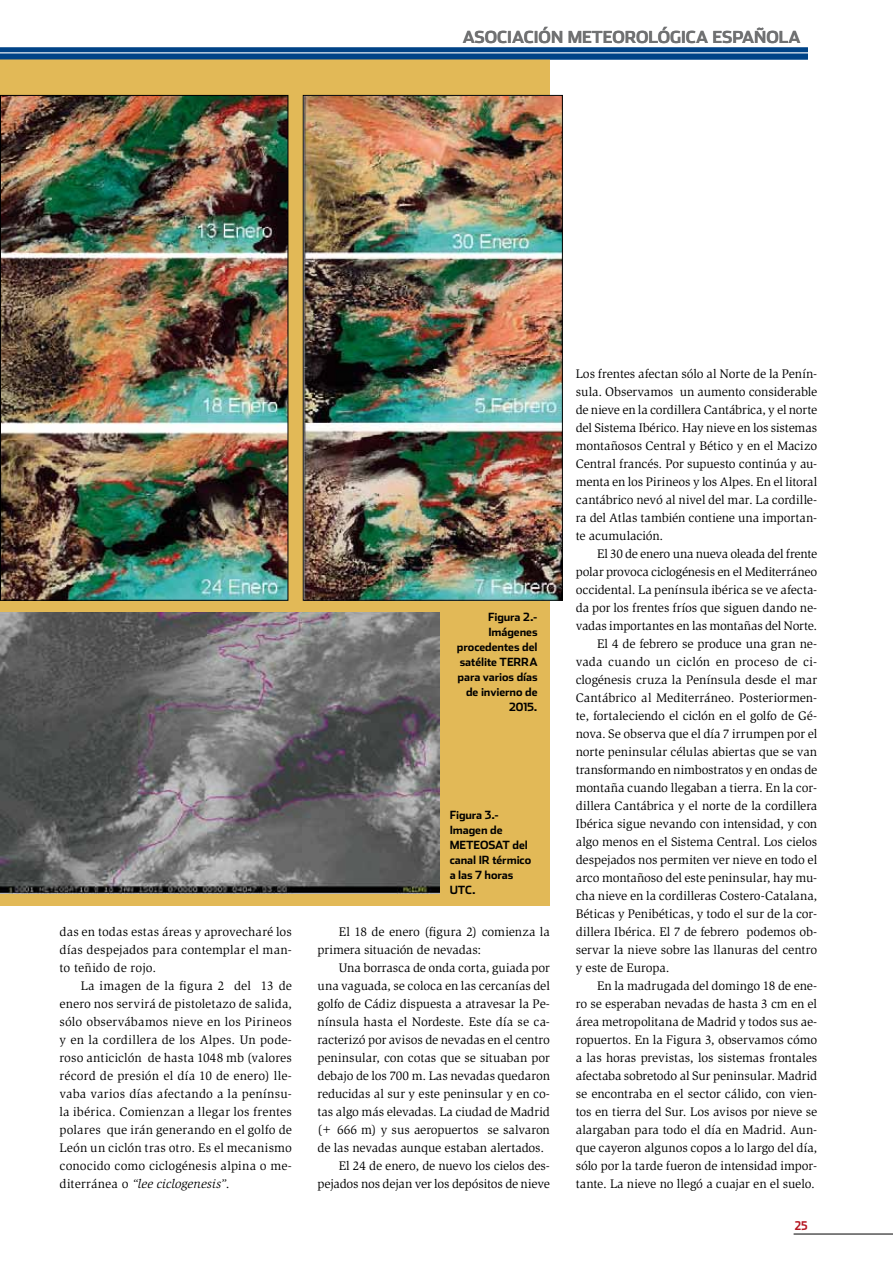
<style>
.page{position:relative;width:893px;height:1263px;background:#fff}
.page>*{position:absolute;margin:0;border:0;box-sizing:border-box;transform-origin:0 0}
.t1{font:700 16.5px "Stainless";color:#707172}
.t2{font:12.75px/18px "Slimbach Std";letter-spacing:-.005em;color:#000;text-align:justify}
.t3{font:12.75px "Slimbach Std";letter-spacing:.015em;color:#000}
.t4{font:700 12px "Stainless Cond";color:#b51621}
.t5{font:700 11.25px/15px "Stainless";letter-spacing:-.01em;color:#000}
.s1{font-style:italic}
</style>
<div class="page">
<hr style="left:794px;top:1234px;width:99px;height:1px;background:#000">
<div style="left:0;top:51px;width:550px;height:855px;background:#e2b957"></div>
<div style="left:0;top:47px;width:808px;height:12px;background:#004387"></div>
<hr style="left:0;top:52px;width:808px;height:1px;background:#fff">
<img style="left:2px;top:97px;width:284px;height:502px">
<div style="left:0;top:95px;width:288px;height:506px;border:1px solid #000"></div>
<img style="left:305px;top:97px;width:256px;height:502px">
<div style="left:303px;top:95px;width:260px;height:506px;border:1px solid #000"></div>
<img style="left:0;top:612px;width:440px;height:281px">
<p class="t1" style="left:463px;top:27px;width:11px">ACI</p>
<p class="t1" style="left:582px;top:27px;width:12px">EO</p>
<p class="t1" style="left:463px;top:27px;width:11px">ASOCIACIÓN</p>
<p class="t1" style="left:568px;top:27px;width:26px">METEOROLÓGICA</p>
<p class="t1" style="left:712px;top:27px;width:66px">ESPAÑOLA</p>
<p class="t2" style="left:60px;top:923px;width:234px">das en todas estas áreas y aprovecharé los días despejados para contemplar el man&shy;to teñido de rojo.</p>
<p class="t2" style="left:60px;top:977px;width:234px;text-indent:21px">La imagen de la figura 2 del 13 de enero nos servirá de pistoletazo de salida, sólo observábamos nieve en los Pirineos y en la cordillera de los Alpes. Un pode&shy;roso anticiclón de hasta 1048 mb (valores récord de presión el día 10 de enero) lle&shy;vaba varios días afectando a la penínsu&shy;la ibérica. Comienzan a llegar los frentes polares que irán generando en el golfo de León un ciclón tras otro. Es el mecanismo conocido como ciclogénesis alpina o me&shy;diterránea o <span class="s1">“lee ciclogenesis”</span>.</p>
<p class="t5" style="left:488px;top:609px;width:51px">Figura 2.-</p>
<p class="t5" style="left:488px;top:624px;width:51px">Imágenes</p>
<p class="t5" style="left:457px;top:639px;width:82px">procedentes del</p>
<p class="t5" style="left:460px;top:654px;width:49px">satélite TERRA</p>
<p class="t5" style="left:458px;top:669px;width:81px">para varios días</p>
<p class="t5" style="left:466px;top:684px;width:73px">de invierno de</p>
<p class="t5" style="left:509px;top:699px;width:30px">2015.</p>
<p class="t5" style="left:450px;top:807px;width:54px">Figura 3.-<br>Imagen de<br>METEOSAT</p>
<p class="t5" style="left:450px;top:837px;width:83px;text-indent:63px">del canal IR térmico a las 7 horas<br>UTC</p>
<p class="t5" style="left:472px;top:882px;width:5px">.</p>
<p class="t2" style="left:317px;top:923px;width:234px;text-indent:21px">El 18 de enero (figura 2) comienza la primera situación de nevadas:</p>
<p class="t2" style="left:339px;top:959px;width:213px">Una borrasca de onda corta, guiada por</p>
<p class="t2" style="left:317px;top:977px;width:234px">una vaguada, se coloca en las cercanías del</p>
<p class="t2" style="left:317px;top:995px;width:234px">golfo de Cádiz dispuesta a atravesar la Pe-</p>
<p class="t2" style="left:317px;top:1013px;width:234px">nínsula hasta el Nordeste. Este día se ca-</p>
<p class="t2" style="left:317px;top:1031px;width:234px">racterizó por avisos de nevadas en el centro</p>
<p class="t2" style="left:317px;top:1049px;width:234px">peninsular, con cotas que se situaban por</p>
<p class="t2" style="left:317px;top:1067px;width:234px">debajo de los 700 m. Las nevadas quedaron</p>
<p class="t2" style="left:317px;top:1085px;width:234px">reducidas al sur y este peninsular y en co-</p>
<p class="t2" style="left:317px;top:1103px;width:234px">tas algo más elevadas. La ciudad de Madrid</p>
<p class="t2" style="left:317px;top:1121px;width:234px">(+ 666 m) y sus aeropuertos se salvaron</p>
<p class="t2" style="left:317px;top:1139px;width:228px">de las nevadas aunque estaban alertados.</p>
<p class="t2" style="left:339px;top:1157px;width:213px">El 24 de enero, de nuevo los cielos des-</p>
<p class="t2" style="left:317px;top:1175px;width:234px">pejados nos dejan ver los depósitos de nieve</p>
<p class="t2" style="left:576px;top:365px;width:243px">Los frentes afectan sólo al Norte de la Penín&shy;sula. Observamos un aumento considerable de nieve en la cordillera Cantábrica, y el norte del Sistema Ibérico. Hay nieve en los sistemas montañosos Central y Bético y en el Macizo Central francés. Por supuesto continúa y au&shy;menta en los Pirineos y los Alpes. En el litoral cantábrico nevó al nivel del mar. La cordille&shy;ra del Atlas también contiene una importan&shy;te acumulación.</p>
<p class="t2" style="left:597px;top:545px;width:222px">El 30 de enero una nueva oleada del frente</p>
<p class="t2" style="left:576px;top:563px;width:243px">polar provoca ciclogénesis en el Mediterráneo</p>
<p class="t2" style="left:576px;top:581px;width:243px">occidental. La península ibérica se ve afecta-</p>
<p class="t2" style="left:576px;top:599px;width:243px">da por los frentes fríos que siguen dando ne-</p>
<p class="t2" style="left:576px;top:617px;width:243px">vadas importantes en las montañas del Norte.</p>
<p class="t2" style="left:597px;top:635px;width:222px">El 4 de febrero se produce una gran ne-</p>
<p class="t3" style="left:576px;top:654px;width:243px">vada cuando un ciclón en proceso de ci-</p>
<p class="t2" style="left:576px;top:671px;width:243px">clogénesis cruza la Península desde el mar</p>
<p class="t2" style="left:576px;top:689px;width:243px">Cantábrico al Mediterráneo. Posteriormen-</p>
<p class="t2" style="left:576px;top:707px;width:243px">te, fortaleciendo el ciclón en el golfo de Gé-</p>
<p class="t2" style="left:576px;top:725px;width:243px">nova. Se observa que el día 7 irrumpen por el</p>
<p class="t2" style="left:576px;top:743px;width:243px">norte peninsular células abiertas que se van</p>
<p class="t2" style="left:576px;top:761px;width:243px">transformando en nimbostratos y en ondas de</p>
<p class="t2" style="left:576px;top:779px;width:243px">montaña cuando llegaban a tierra. En la cor-</p>
<p class="t2" style="left:576px;top:797px;width:243px">dillera Cantábrica y el norte de la cordillera</p>
<p class="t2" style="left:576px;top:815px;width:243px">Ibérica sigue nevando con intensidad, y con</p>
<p class="t2" style="left:576px;top:833px;width:243px">algo menos en el Sistema Central. Los cielos</p>
<p class="t2" style="left:576px;top:851px;width:243px">despejados nos permiten ver nieve en todo el</p>
<p class="t2" style="left:576px;top:869px;width:243px">arco montañoso del este peninsular, hay mu-</p>
<p class="t2" style="left:576px;top:887px;width:243px">cha nieve en la cordilleras Costero-Catalana,</p>
<p class="t2" style="left:576px;top:905px;width:243px">Béticas y Penibéticas, y todo el sur de la cor-</p>
<p class="t2" style="left:576px;top:923px;width:243px">dillera Ibérica. El 7 de febrero podemos ob-</p>
<p class="t2" style="left:576px;top:941px;width:243px">servar la nieve sobre las llanuras del centro</p>
<p class="t2" style="left:576px;top:959px;width:95px">y este de Europa.</p>
<p class="t2" style="left:597px;top:977px;width:222px">En la madrugada del domingo 18 de ene-</p>
<p class="t2" style="left:576px;top:995px;width:243px">ro se esperaban nevadas de hasta 3 cm en el</p>
<p class="t2" style="left:576px;top:1013px;width:243px">área metropolitana de Madrid y todos sus ae-</p>
<p class="t2" style="left:576px;top:1031px;width:243px">ropuertos. En la Figura 3, observamos cómo</p>
<p class="t2" style="left:576px;top:1049px;width:243px">a las horas previstas, los sistemas frontales</p>
<p class="t2" style="left:576px;top:1067px;width:243px">afectaba sobretodo al Sur peninsular. Madrid</p>
<p class="t2" style="left:576px;top:1085px;width:243px">se encontraba en el sector cálido, con vien-</p>
<p class="t2" style="left:576px;top:1103px;width:243px">tos en tierra del Sur. Los avisos por nieve se</p>
<p class="t2" style="left:576px;top:1121px;width:243px">alargaban para todo el día en Madrid. Aun-</p>
<p class="t2" style="left:576px;top:1139px;width:243px">que cayeron algunos copos a lo largo del día,</p>
<p class="t2" style="left:576px;top:1157px;width:243px">sólo por la tarde fueron de intensidad impor-</p>
<p class="t2" style="left:576px;top:1175px;width:241px">tante. La nieve no llegó a cuajar en el suelo.</p>
<p class="t4" style="left:795px;top:1218px;width:14px">25</p>
</div>
